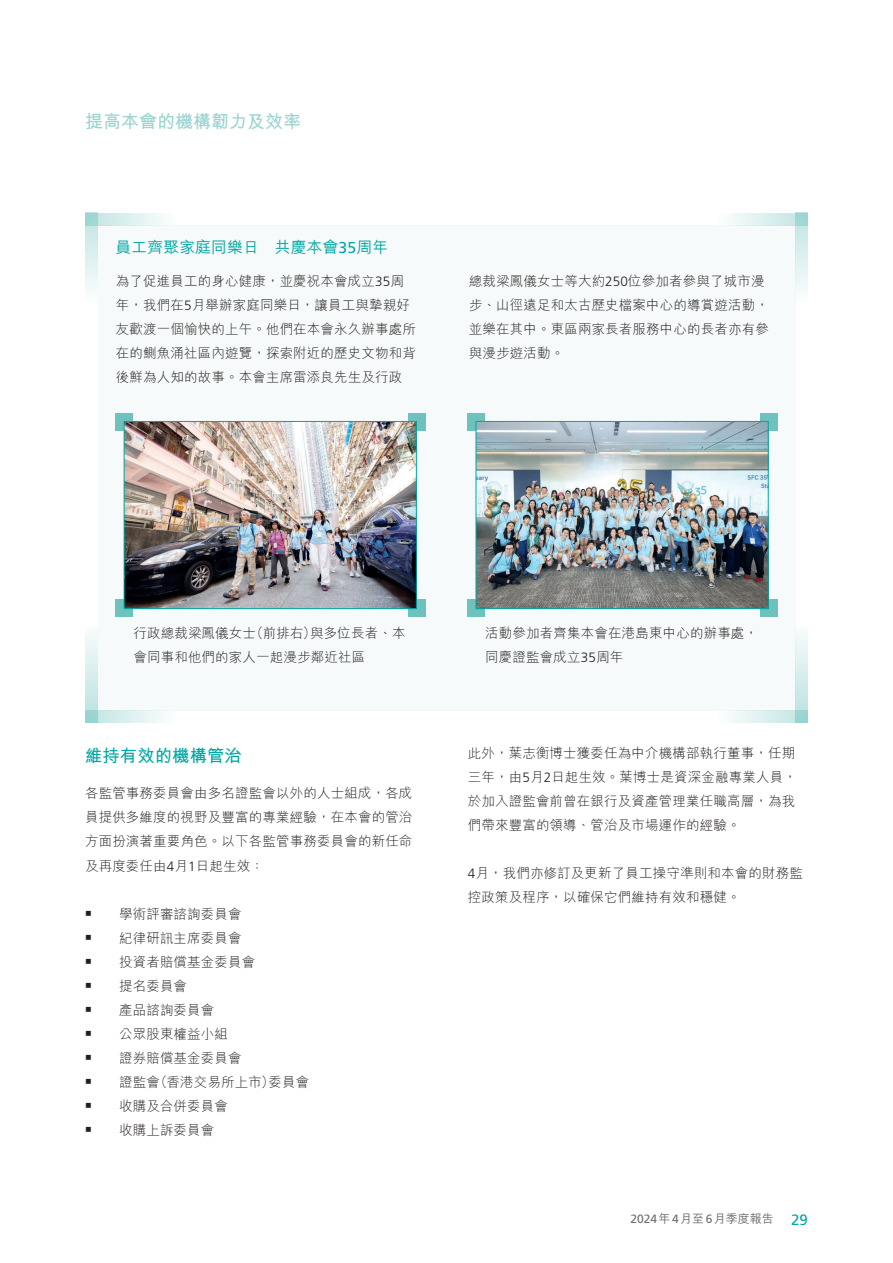
<style>
.page{position:relative;width:893px;height:1263px;background:#fff}
.page>*{position:absolute;margin:0;border:0;box-sizing:border-box;transform-origin:0 0}
.t1{font:700 18px "M Hei HK";color:#9bd4d0}
.t2{font:700 17.25px "M Hei HK";letter-spacing:.01em;color:#00a8a3}
.t3{font:500 15.75px "M Hei HK";letter-spacing:.01em;color:#00a8a3}
.t4{font:300 13.5px/24px "M Hei HK";letter-spacing:.01em;color:#231f20}
.t5{font:500 12px "M Hei HK";color:#6c6d70}
.s1{font-family:"Frutiger LT Std";font-weight:400}
.s2{font-family:"Frutiger LT Std"}
.s3{font-family:"Frutiger LT Std";font-weight:400;font-size:15px;color:#00a8a3}
</style>
<div class="page">
<div style="left:98px;top:225px;width:697px;height:486px;background:#f7fafa"></div>
<svg style="left:731px;top:213px;width:64px;height:12px"></svg>
<svg style="left:795px;top:213px;width:13px;height:89px"></svg>
<svg style="left:98px;top:710px;width:65px;height:13px"></svg>
<svg style="left:85px;top:633px;width:13px;height:90px"></svg>
<svg style="left:98px;top:213px;width:65px;height:12px"></svg>
<svg style="left:85px;top:213px;width:13px;height:78px"></svg>
<svg style="left:731px;top:710px;width:64px;height:13px"></svg>
<svg style="left:795px;top:627px;width:13px;height:96px"></svg>
<div style="left:408px;top:413px;width:17px;height:17px;background:#6dc2bd"></div>
<div style="left:408px;top:600px;width:17px;height:17px;background:#6dc2bd"></div>
<div style="left:116px;top:600px;width:17px;height:17px;background:#6dc2bd"></div>
<div style="left:116px;top:413px;width:17px;height:17px;background:#6dc2bd"></div>
<img style="left:126px;top:423px;width:289px;height:184px">
<div style="left:124px;top:421px;width:293px;height:188px;border:1px solid #00a8a3"></div>
<div style="left:760px;top:413px;width:17px;height:17px;background:#6dc2bd"></div>
<div style="left:760px;top:600px;width:17px;height:17px;background:#6dc2bd"></div>
<div style="left:468px;top:600px;width:17px;height:17px;background:#6dc2bd"></div>
<div style="left:468px;top:413px;width:17px;height:17px;background:#6dc2bd"></div>
<img style="left:478px;top:423px;width:289px;height:184px">
<div style="left:476px;top:421px;width:293px;height:188px;border:1px solid #00a8a3"></div>
<h1 class="t1" style="left:85px;top:108px;width:217px">提高本會的機構韌力及效率</h1>
<p class="t3" style="left:116px;top:236px;width:274px">員工齊聚家庭同樂日 共慶本會<span class="s1">35</span>周年</p>
<p class="t4" style="left:116px;top:268px;width:302px">為了促進員工的身心健康，並慶祝本會成立<span class="s2">35</span>周年，我們在<span class="s2">5</span>月舉辦家庭同樂日，讓員工與摯親好友歡渡一個愉快的上午。他們在本會永久辦事處所在的鰂魚涌社區內遊覽，探索附近的歷史文物和背後鮮為人知的故事。本會主席雷添良先生及行政</p>
<p class="t4" style="left:469px;top:269px;width:302px">總裁梁鳳儀女士等大約<span class="s2">250</span>位參加者參與了城市漫步、山徑遠足和太古歷史檔案中心的導賞遊活動，並樂在其中。東區兩家長者服務中心的長者亦有參與漫步遊活動。</p>
<p class="t4" style="left:133px;top:620px;width:274px">行政總裁梁鳳儀女士（前排右）與多位長者、本會同事和他們的家人一起漫步鄰近社區</p>
<p class="t4" style="left:485px;top:620px;width:274px">活動參加者齊集本會在港島東中心的辦事處，同慶證監會成立<span class="s2">35</span>周年</p>
<p class="t2" style="left:85px;top:743px;width:158px">維持有效的機構管治</p>
<p class="t4" style="left:85px;top:781px;width:329px;text-align:justify">各監管事務委員會由多名證監會以外的人士組成，各成員提供多維度的視野及豐富的專業經驗，在本會的管治方面扮演著重要角色。以下各監管事務委員會的新任命及再度委任由<span class="s2">4</span>月<span class="s2">1</span>日起生效：</p>
<p class="t4" style="left:85px;top:901px;width:158px"><sup>■</sup> 學術評審諮詢委員會</p>
<p class="t4" style="left:85px;top:925px;width:158px"><sup>■</sup> 紀律研訊主席委員會</p>
<p class="t4" style="left:85px;top:949px;width:172px"><sup>■</sup> 投資者賠償基金委員會</p>
<p class="t4" style="left:85px;top:973px;width:104px"><sup>■</sup> 提名委員會</p>
<p class="t4" style="left:85px;top:997px;width:131px"><sup>■</sup> 產品諮詢委員會</p>
<p class="t4" style="left:85px;top:1021px;width:145px"><sup>■</sup> 公眾股東權益小組</p>
<p class="t4" style="left:85px;top:1045px;width:158px"><sup>■</sup> 證券賠償基金委員會</p>
<p class="t4" style="left:85px;top:1069px;width:226px"><sup>■</sup> 證監會（香港交易所上市）委員會</p>
<p class="t4" style="left:85px;top:1093px;width:145px"><sup>■</sup> 收購及合併委員會</p>
<p class="t4" style="left:85px;top:1117px;width:131px"><sup>■</sup> 收購上訴委員會</p>
<p class="t4" style="left:468px;top:741px;width:331px">此外，葉志衡博士獲委任為中介機構部執行董事，任期三年，由<span class="s2">5</span>月<span class="s2">2</span>日起生效。葉博士是資深金融專業人員，於加入證監會前曾在銀行及資產管理業任職高層，為我們帶來豐富的領導、管治及市場運作的經驗。</p>
<p class="t4" style="left:468px;top:861px;width:337px"><span class="s2">4</span>月，我們亦修訂及更新了員工操守準則和本會的財務監控政策及程序，以確保它們維持有效和穩健。</p>
<p class="t5" style="left:630px;top:1210px;width:179px"><span class="s1">2024</span>年<span class="s1">4</span>月至<span class="s1">6</span>月季度報告 <span class="s3">29</span></p>
</div>
